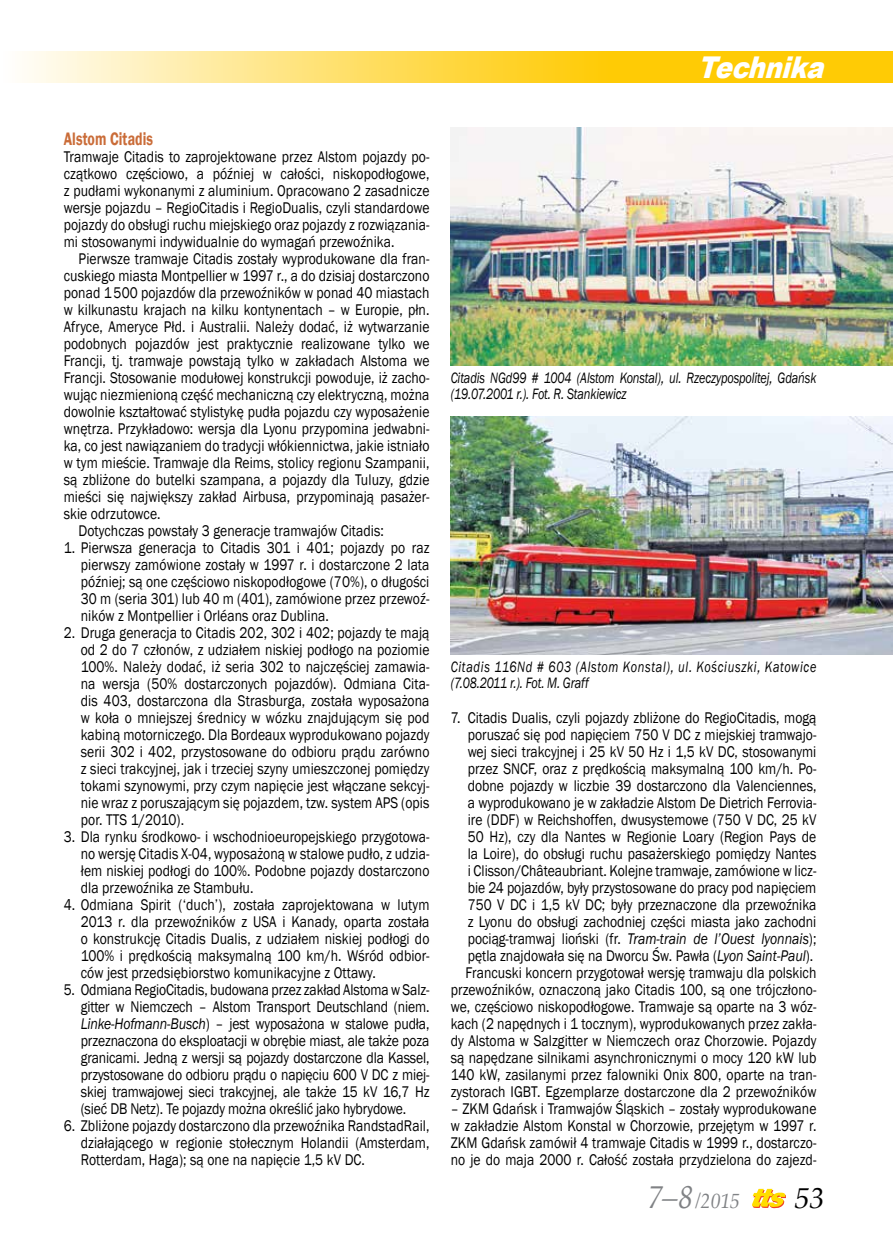
<style>
.page{position:relative;width:893px;height:1251px;background:#fff}
.page>*{position:absolute;margin:0;border:0;box-sizing:border-box;transform-origin:0 0}
.t1{font:italic 900 30px "Arial";color:#fff;scale:.85 1}
.t2{font:italic 30px "Palatino Linotype";color:#000}
.t3{font:italic 21.45px "Palatino Linotype";color:#808285;scale:.91 1}
.t4{font:600 18.6px "Franklin Gothic";letter-spacing:.005em;color:#ca6c38;scale:.75 1}
.t5{font:15.9px/17px "Franklin Gothic";letter-spacing:.005em;color:#000;text-align:justify;scale:.86 1}
.t6{font:italic 15.45px/16.5px "Franklin Gothic";letter-spacing:-.01em;color:#000;scale:.79 1}
.t7{font:italic 15.45px/16.5px "Franklin Gothic";letter-spacing:.055em;color:#000;scale:.79 1}
.s1{font-style:italic}
.s2{font-size:33px}
</style>
<div class="page">
<svg style="left:24px;top:51px;width:869px;height:32px;background:#ffda52"></svg>
<svg style="left:752px;top:1188px;width:34px;height:19px"></svg>
<img style="left:451px;top:128px;width:442px;height:237px">
<img style="left:451px;top:416px;width:442px;height:238px">
<h1 class="t1" style="left:698px;top:45px;width:162px">Technika</h1>
<p class="t4" style="left:64px;top:127px;width:121px">Alstom Citadis</p>
<p class="t5" style="left:64px;top:148px;width:427px">Tramwaje Citadis to zaprojektowane przez Alstom pojazdy po&shy;czątkowo częściowo, a później w całości, niskopodłogowe, z pudłami wykonanymi z aluminium. Opracowano 2 zasadnicze wersje pojazdu – RegioCitadis i RegioDualis, czyli standardowe pojazdy do obsługi ruchu miejskiego oraz pojazdy z rozwiązania&shy;mi stosowanymi indywidualnie do wymagań przewoźnika.</p>
<p class="t5" style="left:79px;top:250px;width:409px">Pierwsze tramwaje Citadis zostały wyprodukowane dla fran-</p>
<p class="t5" style="left:64px;top:267px;width:427px">cuskiego miasta Montpellier w 1997 r., a do dzisiaj dostarczono</p>
<p class="t5" style="left:64px;top:284px;width:427px">ponad 1500 pojazdów dla przewoźników w ponad 40 miastach</p>
<p class="t5" style="left:64px;top:301px;width:427px">w kilkunastu krajach na kilku kontynentach – w Europie, płn.</p>
<p class="t5" style="left:64px;top:318px;width:427px">Afryce, Ameryce Płd. i Australii. Należy dodać, iż wytwarzanie</p>
<p class="t5" style="left:64px;top:335px;width:427px">podobnych pojazdów jest praktycznie realizowane tylko we</p>
<p class="t5" style="left:64px;top:352px;width:427px">Francji, tj. tramwaje powstają tylko w zakładach Alstoma we</p>
<p class="t5" style="left:64px;top:369px;width:427px">Francji. Stosowanie modułowej konstrukcji powoduje, iż zacho-</p>
<p class="t5" style="left:64px;top:386px;width:427px">wując niezmienioną część mechaniczną czy elektryczną, można</p>
<p class="t5" style="left:64px;top:403px;width:427px">dowolnie kształtować stylistykę pudła pojazdu czy wyposażenie</p>
<p class="t5" style="left:64px;top:420px;width:427px">wnętrza. Przykładowo: wersja dla Lyonu przypomina jedwabni-</p>
<p class="t5" style="left:64px;top:437px;width:427px">ka, co jest nawiązaniem do tradycji włókiennictwa, jakie istniało</p>
<p class="t5" style="left:64px;top:454px;width:427px">w tym mieście. Tramwaje dla Reims, stolicy regionu Szampanii,</p>
<p class="t5" style="left:64px;top:471px;width:427px">są zbliżone do butelki szampana, a pojazdy dla Tuluzy, gdzie</p>
<p class="t5" style="left:64px;top:488px;width:427px">mieści się największy zakład Airbusa, przypominają pasażer-</p>
<p class="t5" style="left:64px;top:505px;width:114px">skie odrzutowce.</p>
<p class="t5" style="left:79px;top:522px;width:356px">Dotychczas powstały 3 generacje tramwajów Citadis:</p>
<p class="t5" style="left:81px;top:539px;width:407px;text-indent:-17px">1. Pierwsza generacja to Citadis 301 i 401; pojazdy po raz pierwszy zamówione zostały w 1997 r. i dostarczone 2 lata później; są one częściowo niskopodłogowe (70%), o długości 30 m (seria 301) lub 40 m (401), zamówione przez przewoź&shy;ników z Montpellier i Orléans oraz Dublina.</p>
<p class="t5" style="left:81px;top:624px;width:407px;text-indent:-17px">2. Druga generacja to Citadis 202, 302 i 402; pojazdy te mają od 2 do 7 członów, z udziałem niskiej podłogo na poziomie 100%. Należy dodać, iż seria 302 to najczęściej zamawia&shy;na wersja (50% dostarczonych pojazdów). Odmiana Cita&shy;dis 403, dostarczona dla Strasburga, została wyposażona w koła o mniejszej średnicy w wózku znajdującym się pod kabiną motorniczego. Dla Bordeaux wyprodukowano pojazdy serii 302 i 402, przystosowane do odbioru prądu zarówno z sieci trakcyjnej, jak i trzeciej szyny umieszczonej pomiędzy tokami szynowymi, przy czym napięcie jest włączane sekcyj&shy;nie wraz z poruszającym się pojazdem, tzw. system APS (opis por. TTS 1/2010).</p>
<p class="t5" style="left:81px;top:828px;width:407px;text-indent:-17px">3. Dla rynku środkowo- i wschodnioeuropejskiego przygotowa&shy;no wersję Citadis X-04, wyposażoną w stalowe pudło, z udzia&shy;łem niskiej podłogi do 100%. Podobne pojazdy dostarczono dla przewoźnika ze Stambułu.</p>
<p class="t5" style="left:81px;top:896px;width:407px;text-indent:-17px">4. Odmiana Spirit (‘duch’), została zaprojektowana w lutym 2013 r. dla przewoźników z USA i Kanady, oparta została o konstrukcję Citadis Dualis, z udziałem niskiej podłogi do 100% i prędkością maksymalną 100 km/h. Wśród odbior&shy;ców jest przedsiębiorstwo komunikacyjne z Ottawy.</p>
<p class="t5" style="left:81px;top:980px;width:407px;text-indent:-17px">5. Odmiana RegioCitadis, budowana przez zakład Alstoma w Salz&shy;gitter w Niemczech – Alstom Transport Deutschland (niem.<br><span class="s1">Linke-Hofmann-Busch</span>) – jest wyposażona w stalowe pudła, przeznaczona do eksploatacji w obrębie miast, ale także poza granicami. Jedną z wersji są pojazdy dostarczone dla Kassel, przystosowane do odbioru prądu o napięciu 600 V DC z miej&shy;skiej tramwajowej sieci trakcyjnej, ale także 15 kV 16,7 Hz (sieć DB Netz). Te pojazdy można określić jako hybrydowe.</p>
<p class="t5" style="left:81px;top:1116px;width:407px;text-indent:-17px">6. Zbliżone pojazdy dostarczono dla przewoźnika RandstadRail, działającego w regionie stołecznym Holandii (Amsterdam, Rotterdam, Haga); są one na napięcie 1,5 kV DC.</p>
<p class="t6" style="left:451px;top:369px;width:464px">Citadis NGd99 # 1004 (Alstom Konstal), ul. Rzeczypospolitej, Gdańsk (19.07.2001 r.). Fot. R. Stankiewicz</p>
<p class="t7" style="left:451px;top:658px;width:464px">Citadis 116Nd # 603 (Alstom Konstal), ul. Kościuszki, Katowice (7.08.2011 r.). Fot. M. Graff</p>
<p class="t5" style="left:451px;top:709px;width:427px;text-align:right">7. Citadis Dualis, czyli pojazdy zbliżone do RegioCitadis, mogą poruszać się pod napięciem 750 V DC z miejskiej tramwajo&shy;wej sieci trakcyjnej i 25 kV 50 Hz i 1,5 kV DC, stosowanymi przez SNCF, oraz z prędkością maksymalną 100 km/h. Po&shy;dobne pojazdy w liczbie 39 dostarczono dla Valenciennes,<br>a wyprodukowano je w zakładzie Alstom De Dietrich Ferrovia&shy;ire (DDF) w Reichshoffen, dwusystemowe (750 V DC, 25 kV 50 Hz), czy dla Nantes w Regionie Loary (Region Pays de<br>la Loire), do obsługi ruchu pasażerskiego pomiędzy Nantes<br>i Clisson/Châteaubriant. Kolejne tramwaje, zamówione w licz&shy;bie 24 pojazdów, były przystosowane do pracy pod napięciem 750 V DC i 1,5 kV DC; były przeznaczone dla przewoźnika<br>z Lyonu do obsługi zachodniej części miasta jako zachodni pociąg-tramwaj lioński (fr. <span class="s1">Tram-train de l’Ouest lyonnais</span>); pętla znajdowała się na Dworcu Św. Pawła (<span class="s1">Lyon Saint-Paul</span>).<br>Francuski koncern przygotował wersję tramwaju dla polskich przewoźników, oznaczoną jako Citadis 100, są one trójczłono&shy;we, częściowo niskopodłogowe. Tramwaje są oparte na 3 wóz&shy;kach (2 napędnych i 1 tocznym), wyprodukowanych przez zakła&shy;dy Alstoma w Salzgitter w Niemczech oraz Chorzowie. Pojazdy są napędzane silnikami asynchronicznymi o mocy 120 kW lub 140 kW, zasilanymi przez falowniki Onix 800, oparte na tran&shy;zystorach IGBT. Egzemplarze dostarczone dla 2 przewoźników</p>
<p class="t5" style="left:451px;top:1099px;width:427px">– ZKM Gdańsk i Tramwajów Śląskich – zostały wyprodukowane w zakładzie Alstom Konstal w Chorzowie, przejętym w 1997 r.<br>ZKM Gdańsk zamówił 4 tramwaje Citadis w 1999 r., dostarczo&shy;no je do maja 2000 r. Całość została przydzielona do zajezd-</p>
<h2 class="t3" style="left:648px;top:1185px;width:102px"><span class="s2">7–8</span> /2015</h2>
<h1 class="t2" style="left:795px;top:1176px;width:31px">53</h1>
</div>
